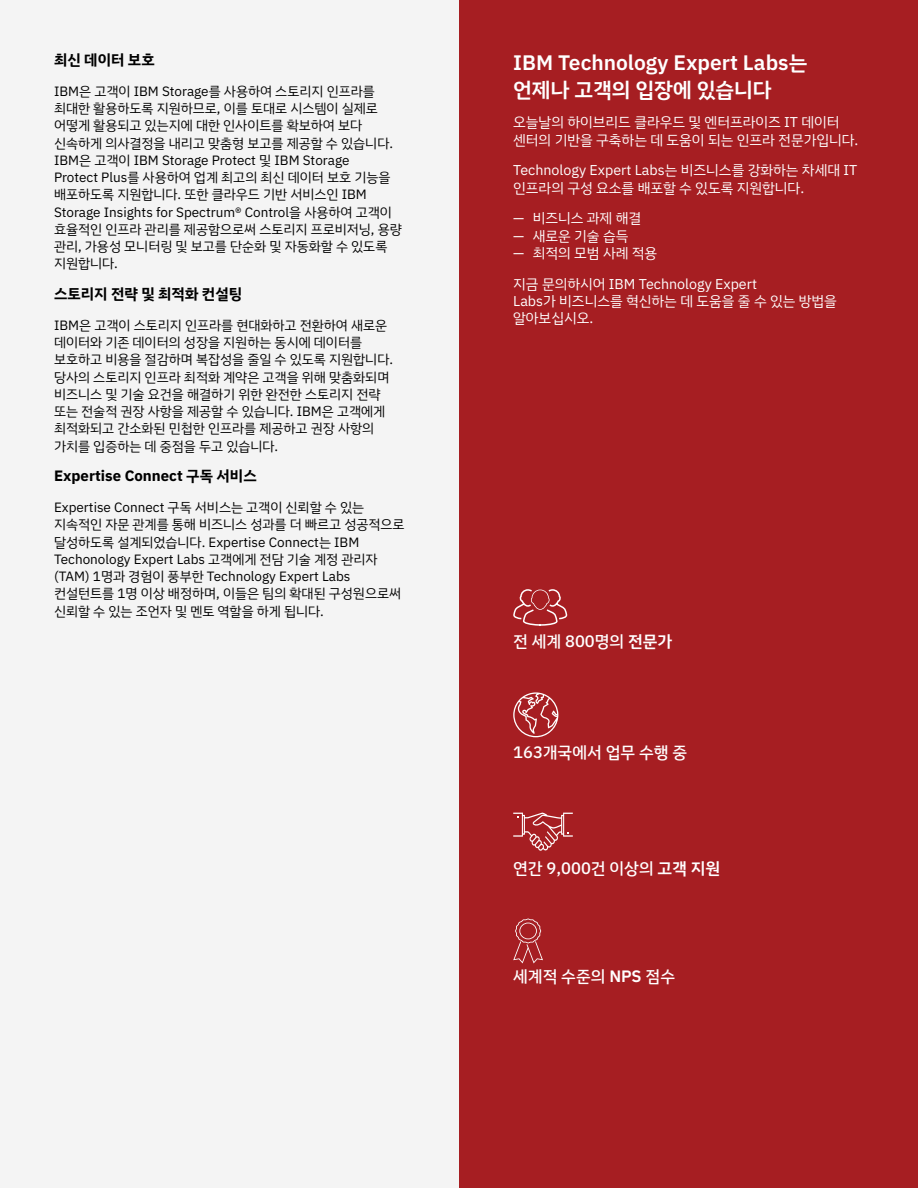
<style>
.page{position:relative;width:918px;height:1188px;background:#f4f4f4}
.page>*{position:absolute;margin:0;border:0;box-sizing:border-box;transform-origin:0 0}
.body{font:21px/27px "IBM Plex Sans KR Sm Bld";color:#fff}
.body-2{font:16.5px "IBM Plex Sans KR Medm";color:#fff}
.t1{font:700 15px "IBM Plex Sans KR";color:#000}
.body-3{font:14.25px/17.2px "IBM Plex Sans KR";color:#fff}
.t2{font:13.5px/17.2px "IBM Plex Sans KR";color:#000}
.s1{font-family:"IBM Plex Sans KR Sm Bld"}
</style>
<div class="page">
<div style="left:459px;top:0;width:459px;height:1188px;background:#a61e22"></div>
<svg style="left:513px;top:813px;width:60px;height:38px"></svg>
<svg style="left:513px;top:692px;width:45px;height:45px"></svg>
<svg style="left:513px;top:918px;width:30px;height:45px"></svg>
<svg style="left:513px;top:589px;width:55px;height:37px"></svg>
<p class="t1" style="left:54px;top:51px;width:102px">최신 데이터 보호</p>
<p class="t2" style="left:54px;top:83px;width:349px">IBM은 고객이 IBM Storage를 사용하여 스토리지 인프라를 최대한 활용하도록 지원하므로, 이를 토대로 시스템이 실제로 어떻게 활용되고 있는지에 대한 인사이트를 확보하여 보다 신속하게 의사결정을 내리고 맞춤형 보고를 제공할 수 있습니다.<br>IBM은 고객이 IBM Storage Protect 및 IBM Storage<br>Protect Plus를 사용하여 업계 최고의 최신 데이터 보호 기능을 배포하도록 지원합니다. 또한 클라우드 기반 서비스인 IBM<br>Storage Insights for Spectrum® Control을 사용하여 고객이 효율적인 인프라 관리를 제공함으로써 스토리지 프로비저닝, 용량 관리, 가용성 모니터링 및 보고를 단순화 및 자동화할 수 있도록 지원합니다.</p>
<p class="t1" style="left:54px;top:285px;width:190px">스토리지 전략 및 최적화 컨설팅</p>
<p class="t2" style="left:54px;top:317px;width:341px">IBM은 고객이 스토리지 인프라를 현대화하고 전환하여 새로운 데이터와 기존 데이터의 성장을 지원하는 동시에 데이터를 보호하고 비용을 절감하며 복잡성을 줄일 수 있도록 지원합니다. 당사의 스토리지 인프라 최적화 계약은 고객을 위해 맞춤화되며 비즈니스 및 기술 요건을 해결하기 위한 완전한 스토리지 전략 또는 전술적 권장 사항을 제공할 수 있습니다. IBM은 고객에게 최적화되고 간소화된 민첩한 인프라를 제공하고 권장 사항의 가치를 입증하는 데 중점을 두고 있습니다.</p>
<p class="t1" style="left:54px;top:467px;width:204px">Expertise Connect 구독 서비스</p>
<p class="t2" style="left:54px;top:499px;width:352px">Expertise Connect 구독 서비스는 고객이 신뢰할 수 있는 지속적인 자문 관계를 통해 비즈니스 성과를 더 빠르고 성공적으로 달성하도록 설계되었습니다. Expertise Connect는 IBM Techonology Expert Labs 고객에게 전담 기술 계정 관리자 (TAM) 1명과 경험이 풍부한 Technology Expert Labs 컨설턴트를 1명 이상 배정하며, 이들은 팀의 확대된 구성원으로써 신뢰할 수 있는 조언자 및 멘토 역할을 하게 됩니다.</p>
<p class="body" style="left:513px;top:49px;width:296px">IBM Technology Expert Labs는 언제나 고객의 입장에 있습니다</p>
<p class="body-3" style="left:513px;top:114px;width:347px">오늘날의 하이브리드 클라우드 및 엔터프라이즈 IT 데이터 센터의 기반을 구축하는 데 도움이 되는 인프라 전문가입니다.</p>
<p class="body-3" style="left:513px;top:162px;width:345px">Technology Expert Labs는 비즈니스를 강화하는 차세대 IT 인프라의 구성 요소를 배포할 수 있도록 지원합니다.</p>
<p class="body-3" style="left:513px;top:210px;width:129px">— 비즈니스 과제 해결</p>
<p class="body-3" style="left:513px;top:227px;width:117px">— 새로운 기술 습득</p>
<p class="body-3" style="left:513px;top:244px;width:145px">— 최적의 모범 사례 적용</p>
<p class="body-3" style="left:513px;top:275px;width:325px">지금 문의하시어 IBM Technology Expert<br>Labs가 비즈니스를 혁신하는 데 도움을 줄 수 있는 방법을 알아보십시오.</p>
<p class="body-2" style="left:513px;top:632px;width:161px">전 세계 800명의 <span class="s1">전문가</span></p>
<p class="body-2" style="left:513px;top:742px;width:175px">163개국에서 업무 수행 중</p>
<p class="body-2" style="left:513px;top:859px;width:209px">연간 9,000건 이상의 <span class="s1">고객 지원</span></p>
<p class="body-2" style="left:513px;top:967px;width:163px">세계적 수준의 <span class="s1">NPS</span> 점수</p>
</div>
